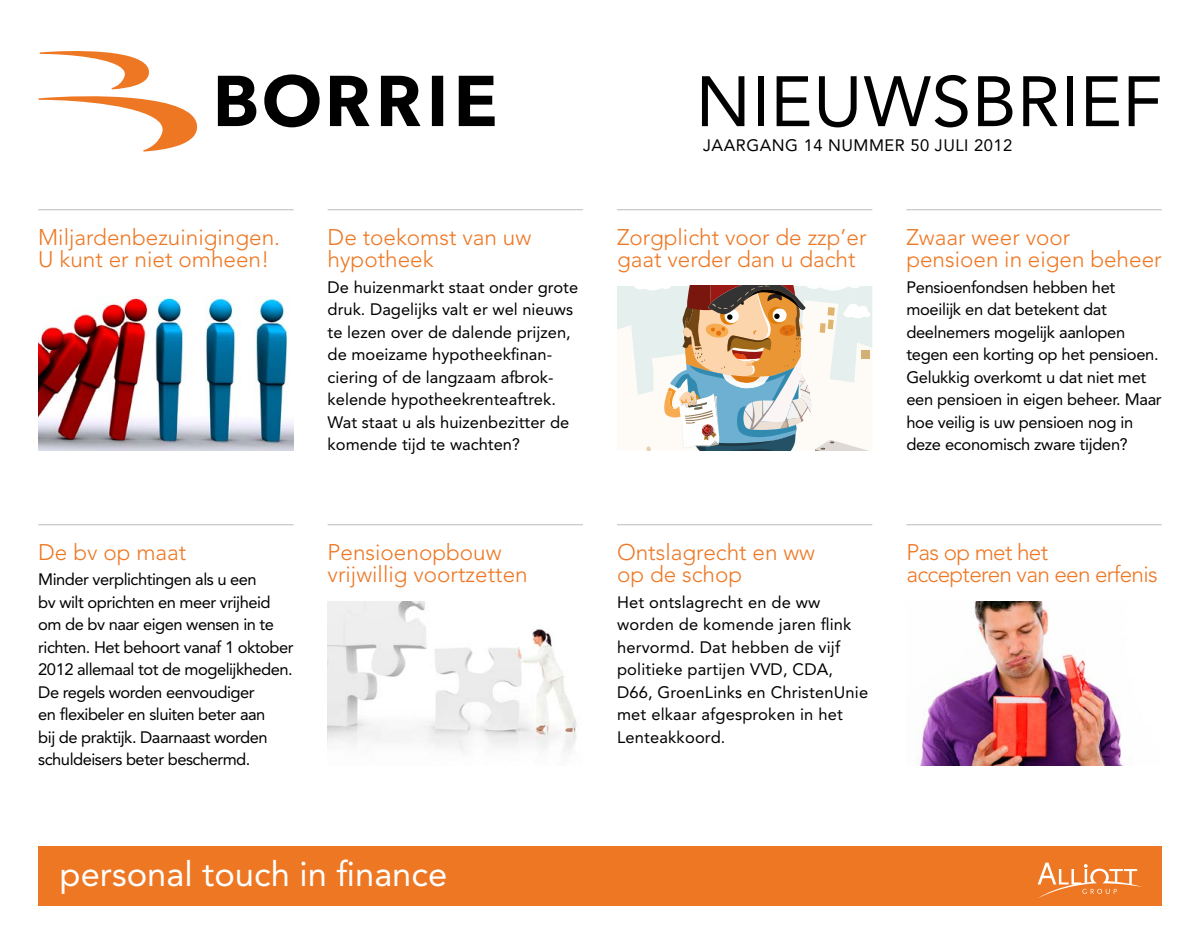
<style>
.page{position:relative;width:1200px;height:944px;background:#fff}
.page>*{position:absolute;margin:0;border:0;box-sizing:border-box;transform-origin:0 0}
.t1{font:70.5px "Avenir LT";letter-spacing:.01em;color:#000}
.t2{font:34.5px "Avenir LT";color:#fff}
.t3{font:300 22.5px/22.5px "Avenir LT";color:#ee7723}
.t4{font:300 22.5px/22.5px "Avenir LT";letter-spacing:-.03em;color:#ee7723}
.t5{font:16.5px/22.5px "Avenir LT";letter-spacing:-.02em;color:#000}
.t6{font:16.5px/22.5px "Avenir LT";color:#000}
.t7{font:16.5px/22.5px "Avenir LT";letter-spacing:.01em;color:#000}
.t8{font:16.5px "Avenir LT";letter-spacing:.03em;color:#000}
</style>
<div class="page">
<div style="left:38px;top:846px;width:1123px;height:60px;background:#ee7723"></div>
<svg style="left:1037px;top:863px;width:104px;height:35px"></svg>
<hr style="left:327px;top:524px;width:256px;height:1px;background:#bcbcbc">
<hr style="left:617px;top:524px;width:255px;height:1px;background:#bcbcbc">
<hr style="left:906px;top:524px;width:255px;height:1px;background:#bcbcbc">
<hr style="left:617px;top:209px;width:255px;height:1px;background:#bcbcbc">
<hr style="left:327px;top:209px;width:256px;height:1px;background:#bcbcbc">
<hr style="left:906px;top:209px;width:255px;height:1px;background:#bcbcbc">
<hr style="left:38px;top:524px;width:255px;height:1px;background:#bcbcbc">
<hr style="left:38px;top:209px;width:255px;height:1px;background:#bcbcbc">
<svg style="left:38px;top:51px;width:159px;height:101px"></svg>
<svg style="left:218px;top:74px;width:276px;height:53px"></svg>
<svg style="left:617px;top:286px;width:255px;height:164px"></svg>
<img style="left:38px;top:296px;width:255px;height:154px">
<img style="left:327px;top:602px;width:250px;height:151px">
<img style="left:920px;top:602px;width:203px;height:163px">
<h1 class="t1" style="left:695px;top:61px;width:467px">NIEUWSBRIEF</h1>
<p class="t8" style="left:703px;top:136px;width:310px">JAARGANG 14 NUMMER 50 ju li 2012</p>
<h3 class="t3" style="left:38px;top:226px;width:243px">Miljardenbezuinigingen.<br>U kunt er niet omheen!</h3>
<h3 class="t3" style="left:327px;top:226px;width:205px">De toekomst van uw hypotheek</h3>
<p class="t6" style="left:327px;top:276px;width:252px">De huizenmarkt staat onder grote druk. Dagelijks valt er wel nieuws te lezen over de dalende prijzen, de moeizame hypotheekfinan&shy;ciering of de langzaam afbrok&shy;kelende hypotheekrenteaftrek.<br>Wat staat u als huizenbezitter de komende tijd te wachten?</p>
<h3 class="t3" style="left:617px;top:226px;width:251px">Zorgplicht voor de zzp’er gaat verder dan u dacht</h3>
<h3 class="t3" style="left:906px;top:226px;width:257px">Zwaar weer voor pensioen in eigen beheer</h3>
<p class="t5" style="left:906px;top:276px;width:257px">Pensioenfondsen hebben het moeilijk en dat betekent dat deelnemers mogelijk aanlopen tegen een korting op het pensioen.<br>Gelukkig overkomt u dat niet met een pensioen in eigen beheer. Maar hoe veilig is uw pensioen nog in deze economisch zware tijden?</p>
<h3 class="t3" style="left:38px;top:541px;width:150px">De bv op maat</h3>
<p class="t5" style="left:38px;top:569px;width:257px">Minder verplichtingen als u een<br>bv wilt oprichten en meer vrijheid om de bv naar eigen wensen in te richten. Het behoort vanaf 1 oktober 2012 allemaal tot de mogelijkheden.<br>De regels worden eenvoudiger<br>en flexibeler en sluiten beter aan<br>bij de -praktijk. Daarnaast worden schuldeisers beter beschermd.</p>
<h3 class="t3" style="left:327px;top:541px;width:201px">Pensioenopbouw vrijwillig voortzetten</h3>
<h3 class="t3" style="left:617px;top:541px;width:200px">Ontslagrecht en ww op de schop</h3>
<p class="t7" style="left:617px;top:591px;width:253px">Het ontslagrecht en de ww worden de komende jaren flink hervormd. Dat hebben de vijf politieke partijen VVD, CDA,<br>D66, GroenLinks en ChristenUnie met elkaar afgesproken in het<br>Lenteakkoord.</p>
<h3 class="t4" style="left:906px;top:541px;width:253px">Pas op met het accepteren van een erfenis</h3>
<h2 class="t2" style="left:60px;top:854px;width:389px">personal touch in finance</h2>
</div>
